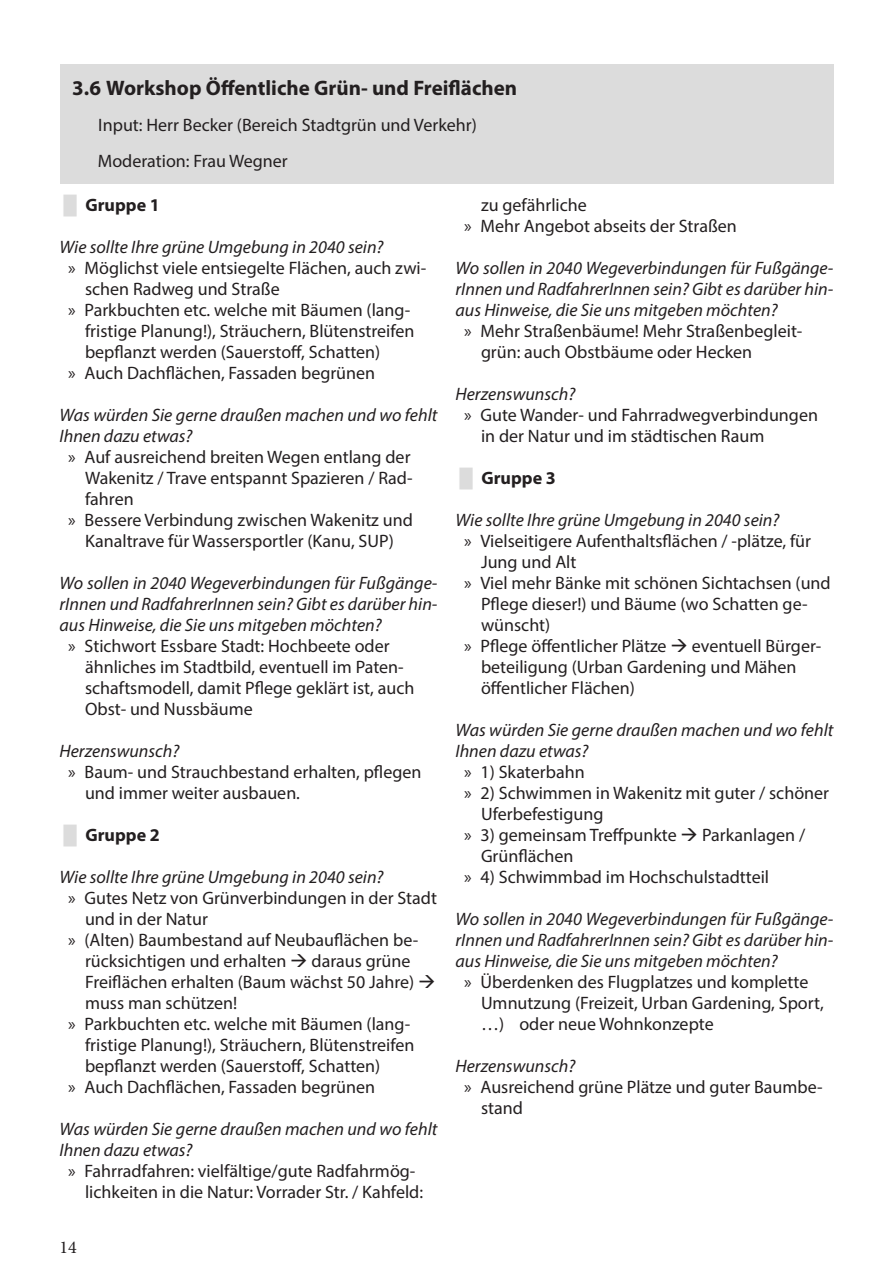
<style>
.page{position:relative;width:893px;height:1263px;background:#fff}
.page>*{position:absolute;margin:0;border:0;box-sizing:border-box;transform-origin:0 0}
.t1{font:700 21px "Myriad Pro";color:#231f20}
.t2{font:18px/21px "Myriad Pro";color:#231f20}
.Workshopfragen{font:italic 18px/21px "Myriad Pro";color:#231f20}
.t3{font:700 18px "Myriad Pro";color:#231f20}
.t4{font:18px "Minion Pro";color:#231f20}
.s1{font-family:"Arial";color:#dcdcdc}
.s2{font-family:"Arial";font-weight:400;color:#dcdcdc}
</style>
<div class="page">
<div style="left:60px;top:64px;width:773px;height:120px;background:#dcdcdc"></div>
<p class="t1" style="left:72px;top:74px;width:446px">3.6 Workshop Öffentliche Grün- und Freiflächen</p>
<p class="t2" style="left:98px;top:106px;width:380px;line-height:36px;text-indent:-21px"><span class="s1">█</span> Input: Herr Becker (Bereich Stadtgrün und Verkehr)<br>Moderation: Frau Wegner</p>
<p class="t3" style="left:64px;top:193px;width:98px"><span class="s2">█</span> Gruppe 1</p>
<p class="Workshopfragen" style="left:60px;top:236px;width:325px">Wie sollte Ihre grüne Umgebung in 2040 sein?</p>
<p class="t2" style="left:85px;top:257px;width:343px;text-indent:-17px">» Möglichst viele entsiegelte Flächen, auch zwi&shy;schen Radweg und Straße</p>
<p class="t2" style="left:85px;top:299px;width:331px;text-indent:-17px">» Parkbuchten etc. welche mit Bäumen (lang&shy;fristige Planung!), Sträuchern, Blütenstreifen bepflanzt werden (Sauerstoff, Schatten)</p>
<p class="t2" style="left:68px;top:362px;width:309px">» Auch Dachflächen, Fassaden begrünen</p>
<p class="Workshopfragen" style="left:60px;top:404px;width:379px">Was würden Sie gerne draußen machen und wo fehlt<br>Ihnen dazu etwas?</p>
<p class="t2" style="left:85px;top:446px;width:329px;text-align:justify;text-indent:-17px">» Auf ausreichend breiten Wegen entlang der Wakenitz / Trave entspannt Spazieren / Rad&shy;fahren</p>
<p class="t2" style="left:68px;top:509px;width:346px;text-align:center">» Bessere Verbindung zwischen Wakenitz und<br>Kanaltrave für Wassersportler (Kanu, SUP)</p>
<p class="Workshopfragen" style="left:60px;top:572px;width:379px;text-align:justify">Wo sollen in 2040 Wegeverbindungen für Fußgänge&shy;rInnen und RadfahrerInnen sein? Gibt es darüber hin&shy;aus Hinweise, die Sie uns mitgeben möchten?</p>
<p class="t2" style="left:85px;top:635px;width:331px;text-indent:-17px">» Stichwort Essbare Stadt: Hochbeete oder ähnliches im Stadtbild, eventuell im Paten&shy;schaftsmodell, damit Pflege geklärt ist, auch Obst- und Nussbäume</p>
<p class="Workshopfragen" style="left:60px;top:740px;width:121px">Herzenswunsch?</p>
<p class="t2" style="left:85px;top:761px;width:338px;text-indent:-17px">» Baum- und Strauchbestand erhalten, pflegen und immer weiter ausbauen.</p>
<p class="t3" style="left:64px;top:823px;width:98px"><span class="s2">█</span> Gruppe 2</p>
<p class="Workshopfragen" style="left:60px;top:866px;width:325px">Wie sollte Ihre grüne Umgebung in 2040 sein?</p>
<p class="t2" style="left:85px;top:887px;width:353px;text-indent:-17px">» Gutes Netz von Grünverbindungen in der Stadt und in der Natur</p>
<p class="t2" style="left:85px;top:929px;width:352px;text-indent:-17px">» (Alten) Baumbestand auf Neubauflächen be&shy;rücksichtigen und erhalten → daraus grüne Freiflächen erhalten (Baum wächst 50 Jahre) → muss man schützen!</p>
<p class="t2" style="left:85px;top:1013px;width:331px;text-indent:-17px">» Parkbuchten etc. welche mit Bäumen (lang&shy;fristige Planung!), Sträuchern, Blütenstreifen bepflanzt werden (Sauerstoff, Schatten)</p>
<p class="t2" style="left:68px;top:1076px;width:309px">» Auch Dachflächen, Fassaden begrünen</p>
<p class="Workshopfragen" style="left:60px;top:1118px;width:379px">Was würden Sie gerne draußen machen und wo fehlt<br>Ihnen dazu etwas?</p>
<p class="t2" style="left:85px;top:1160px;width:340px;text-indent:-17px">» Fahrradfahren: vielfältige/gute Radfahrmög&shy;lichkeiten in die Natur: Vorrader Str. / Kahfeld:</p>
<p class="t2" style="left:481px;top:194px;width:107px">zu gefährliche</p>
<p class="t2" style="left:464px;top:215px;width:274px">» Mehr Angebot abseits der Straßen</p>
<p class="Workshopfragen" style="left:455px;top:257px;width:379px;text-align:justify">Wo sollen in 2040 Wegeverbindungen für Fußgänge&shy;rInnen und RadfahrerInnen sein? Gibt es darüber hin&shy;aus Hinweise, die Sie uns mitgeben möchten?</p>
<p class="t2" style="left:481px;top:320px;width:323px;text-indent:-17px">» Mehr Straßenbäume! Mehr Straßenbegleit&shy;grün: auch Obstbäume oder Hecken</p>
<p class="Workshopfragen" style="left:455px;top:383px;width:121px">Herzenswunsch?</p>
<p class="t2" style="left:481px;top:404px;width:338px;text-indent:-17px">» Gute Wander- und Fahrradwegverbindungen in der Natur und im städtischen Raum</p>
<p class="t3" style="left:460px;top:466px;width:98px"><span class="s2">█</span> Gruppe 3</p>
<p class="Workshopfragen" style="left:455px;top:509px;width:325px">Wie sollte Ihre grüne Umgebung in 2040 sein?</p>
<p class="t2" style="left:481px;top:530px;width:332px;text-indent:-17px">» Vielseitigere Aufenthaltsflächen / -plätze, für<br>Jung und Alt</p>
<p class="t2" style="left:481px;top:572px;width:351px;text-indent:-17px">» Viel mehr Bänke mit schönen Sichtachsen (und<br>Pflege dieser!) und Bäume (wo Schatten ge&shy;wünscht)</p>
<p class="t2" style="left:481px;top:635px;width:342px;text-indent:-17px">» Pflege öffentlicher Plätze → eventuell Bürger&shy;beteiligung (Urban Gardening und Mähen öffentlicher Flächen)</p>
<p class="Workshopfragen" style="left:455px;top:719px;width:379px">Was würden Sie gerne draußen machen und wo fehlt<br>Ihnen dazu etwas?</p>
<p class="t2" style="left:464px;top:761px;width:122px">» 1) Skaterbahn</p>
<p class="t2" style="left:481px;top:782px;width:350px;text-indent:-17px">» 2) Schwimmen in Wakenitz mit guter / schöner<br>Uferbefestigung</p>
<p class="t2" style="left:481px;top:824px;width:326px;text-indent:-17px">» 3) gemeinsam Treffpunkte → Parkanlagen /<br>Grünflächen</p>
<p class="t2" style="left:464px;top:866px;width:307px">» 4) Schwimmbad im Hochschulstadtteil</p>
<p class="Workshopfragen" style="left:455px;top:908px;width:379px;text-align:justify">Wo sollen in 2040 Wegeverbindungen für Fußgänge&shy;rInnen und RadfahrerInnen sein? Gibt es darüber hin&shy;aus Hinweise, die Sie uns mitgeben möchten?</p>
<p class="t2" style="left:481px;top:971px;width:344px;text-indent:-17px">» Überdenken des Flugplatzes und komplette<br>Umnutzung (Freizeit, Urban Gardening, Sport, …) oder neue Wohnkonzepte</p>
<p class="Workshopfragen" style="left:455px;top:1055px;width:121px">Herzenswunsch?</p>
<p class="t2" style="left:481px;top:1076px;width:343px;text-indent:-17px">» Ausreichend grüne Plätze und guter Baumbe&shy;stand</p>
<p class="t4" style="left:60px;top:1235px;width:19px">14</p>
</div>
